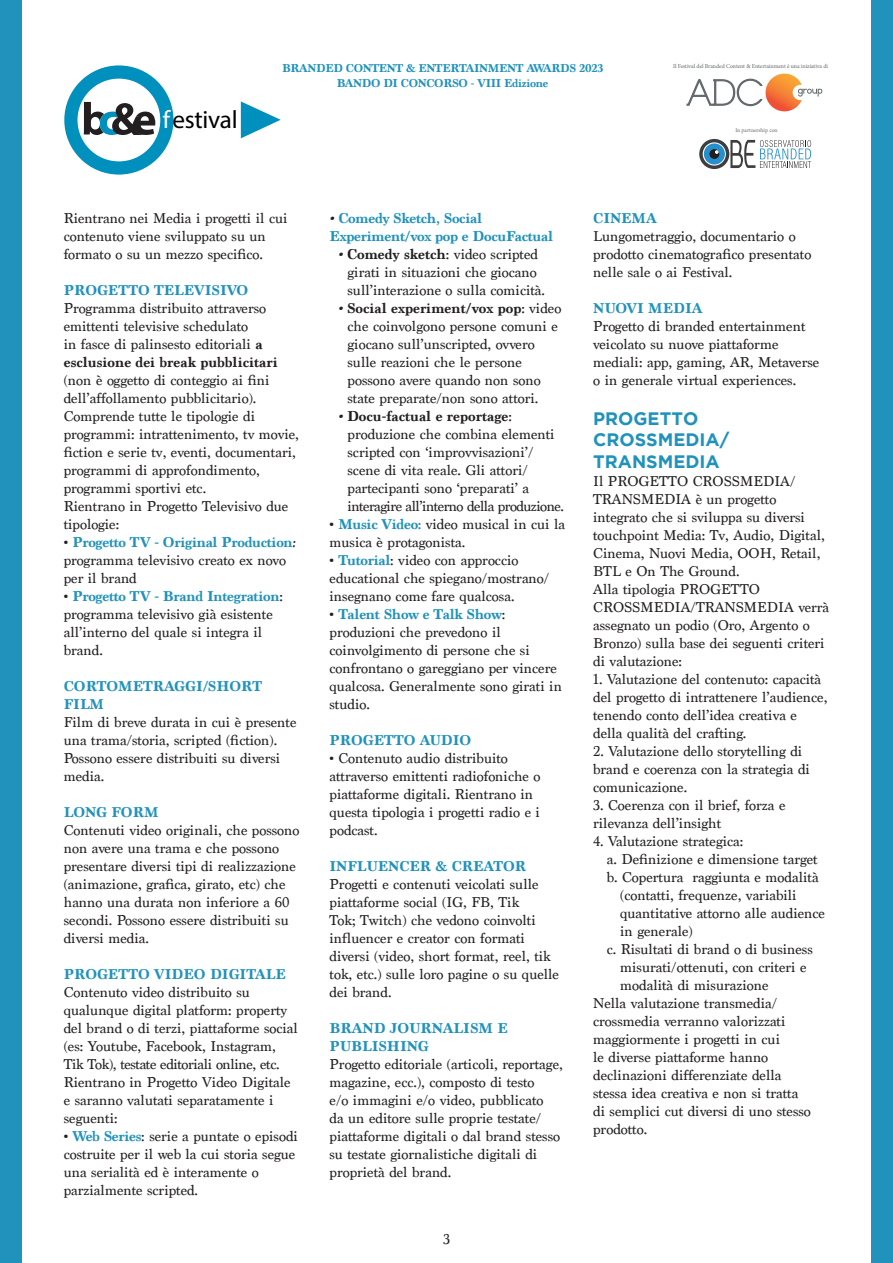
<style>
.page{position:relative;width:893px;height:1263px;background:#fff}
.page>*{position:absolute;margin:0;border:0;box-sizing:border-box;transform-origin:0 0}
.t1{font:25.2px "Myriad Pro";letter-spacing:-.01em;color:#000}
.t2{font:700 18px/21.6px "Gotham";color:#2192bc}
.t3{font:15px/18px "Marion";color:#231f20}
.t4{font:700 15px/18px "Marion";color:#2192bc}
.t5{font:700 15px "Marion";color:#231f20}
.t6{font:700 15px/18px "Marion";letter-spacing:-.02em;color:#2192bc}
.t7{font:15px "Marion";letter-spacing:-.035em;color:#231f20}
.t8{font:700 12px "Marion";letter-spacing:-.025em;color:#2192bc}
.t9{font:6px "Minion Pro";letter-spacing:-.01em;color:#63696d}
.t10{font:5.7px "Minion Pro";letter-spacing:-.005em;color:#63696d}
.s1{color:#fff}
.s2{font-weight:700}
.s3{font-weight:700;color:#2192bc}
.s4{font-style:italic;color:#231f20}
.s5{font-weight:700;font-style:italic}
.s6{font-style:italic}
.s7{font-weight:400}
</style>
<div class="page">
<div style="left:872px;top:0;width:21px;height:1263px;background:#2192bc"></div>
<div style="left:0;top:0;width:21px;height:1263px;background:#2192bc"></div>
<div style="left:64px;top:65px;width:109px;height:110px;border:13px solid #0090be;border-radius:50%"></div>
<svg style="left:241px;top:101px;width:40px;height:37px"></svg>
<svg style="left:84px;top:102px;width:71px;height:33px"></svg>
<svg style="left:686px;top:74px;width:136px;height:37px"></svg>
<div style="left:704px;top:143px;width:21px;height:21px;background:#2690cf;border-radius:50%"></div>
<div style="left:709px;top:149px;width:10px;height:10px;background:#231f20;border-radius:50%"></div>
<svg style="left:715px;top:150px;width:4px;height:4px"></svg>
<div style="left:699px;top:139px;width:30px;height:30px;border:3px solid #3e3e3f;border-radius:50%"></div>
<svg style="left:730px;top:140px;width:81px;height:28px"></svg>
<p class="t1" style="left:163px;top:104px;width:76px"><span class="s1">f</span>estival</p>
<p class="t8" style="left:282px;top:61px;width:323px">BRANDED CONTENT &amp; ENTERTAINMENT AWARDS 2023</p>
<p class="t8" style="left:337px;top:76px;width:213px">BANDO DI CONCORSO - VIII Edizione</p>
<p class="t9" style="left:673px;top:62px;width:157px">Il Festival del Branded Content &amp; Entertainment è una iniziativa di</p>
<p class="t10" style="left:735px;top:127px;width:44px">In partnership con</p>
<p class="t3" style="left:64px;top:209px;width:225px">Rientrano nei Media i progetti il cui contenuto viene sviluppato su un</p>
<p class="t3" style="left:64px;top:245px;width:201px">formato o su un mezzo specifico.</p>
<p class="t4" style="left:64px;top:281px;width:186px">PROGETTO TELEVISIVO</p>
<p class="t3" style="left:64px;top:299px;width:237px">Programma distribuito attraverso emittenti televisive schedulato<br>in fasce di palinsesto editoriali <span class="s2">a esclusione dei break pubblicitari </span>(non è oggetto di conteggio ai fini dell’affollamento pubblicitario).<br>Comprende tutte le tipologie di programmi: intrattenimento, tv movie, fiction e serie tv, eventi, documentari, programmi di approfondimento, programmi sportivi etc.</p>
<p class="t3" style="left:64px;top:497px;width:226px">Rientrano in Progetto Televisivo due tipologie:</p>
<p class="t3" style="left:64px;top:533px;width:235px">• <span class="s3">Progetto TV - Original Production</span><span class="s2">: </span>programma televisivo creato ex novo per il brand</p>
<p class="t3" style="left:64px;top:587px;width:221px">• <span class="s3">Progetto TV - Brand Integration</span>: programma televisivo già esistente all’interno del quale si integra il brand.</p>
<p class="t4" style="left:64px;top:677px;width:200px">CORTOMETRAGGI/SHORT<br>FILM</p>
<p class="t3" style="left:64px;top:713px;width:234px">Film di breve durata in cui è presente una trama/storia, scripted (fiction).</p>
<p class="t3" style="left:64px;top:749px;width:218px">Possono essere distribuiti su diversi media.</p>
<p class="t4" style="left:64px;top:803px;width:96px">LONG FORM</p>
<p class="t3" style="left:64px;top:821px;width:237px">Contenuti video originali, che possono non avere una trama e che possono presentare diversi tipi di realizzazione (animazione, grafica, girato, etc) che hanno una durata non inferiore a 60 secondi. Possono essere distribuiti su diversi media.</p>
<p class="t4" style="left:64px;top:965px;width:224px">PROGETTO VIDEO DIGITALE</p>
<p class="t3" style="left:64px;top:983px;width:236px">Contenuto video distribuito su qualunque digital platform: property del brand o di terzi, piattaforme social (es: Youtube, Facebook, Instagram, Tik Tok), testate editoriali online, etc.</p>
<p class="t3" style="left:64px;top:1073px;width:228px">Rientrano in Progetto Video Digitale e saranno valutati separatamente i seguenti:</p>
<p class="t3" style="left:64px;top:1127px;width:236px"><span class="s2">•</span> <span class="s3">Web Series</span>: serie a puntate o episodi costruite per il web la cui storia segue una serialità ed è interamente o parzialmente scripted.</p>
<p class="t6" style="left:330px;top:209px;width:225px"><span class="s4">•</span> Comedy Sketch, Social<br>Experiment/vox pop e DocuFactual</p>
<p class="t3" style="left:338px;top:245px;width:201px"><span class="s5">•</span> <span class="s2">Comedy sketch</span>: video scripted</p>
<p class="t3" style="left:348px;top:263px;width:191px">girati in situazioni che giocano</p>
<p class="t3" style="left:348px;top:281px;width:199px">sull’interazione o sulla comicità.</p>
<p class="t5" style="left:338px;top:299px;width:225px"><span class="s6">•</span> Social experiment/vox pop<span class="s7">: video</span></p>
<p class="t3" style="left:348px;top:317px;width:212px">che coinvolgono persone comuni e</p>
<p class="t3" style="left:348px;top:335px;width:189px">giocano sull’unscripted, ovvero</p>
<p class="t3" style="left:348px;top:353px;width:176px">sulle reazioni che le persone</p>
<p class="t3" style="left:348px;top:371px;width:195px">possono avere quando non sono</p>
<p class="t3" style="left:348px;top:389px;width:192px">state preparate/non sono attori.</p>
<p class="t5" style="left:338px;top:407px;width:175px"><span class="s6">•</span> Docu-factual e reportage<span class="s7">:</span></p>
<p class="t3" style="left:348px;top:425px;width:209px">produzione che combina elementi</p>
<p class="t3" style="left:348px;top:443px;width:188px">scripted con ‘improvvisazioni’/</p>
<p class="t3" style="left:348px;top:461px;width:182px">scene di vita reale. Gli attori/</p>
<p class="t3" style="left:348px;top:479px;width:183px">partecipanti sono ‘preparati’ a</p>
<p class="t7" style="left:348px;top:497px;width:218px">interagire all’interno della produzione.</p>
<p class="t3" style="left:330px;top:515px;width:237px"><span class="s2">•</span> <span class="s3">Music Video:</span> video musical in cui la musica è protagonista.</p>
<p class="t3" style="left:330px;top:551px;width:221px"><span class="s2">•</span> <span class="s3">Tutorial</span>: video con approccio educational che spiegano/mostrano/ insegnano come fare qualcosa.</p>
<p class="t3" style="left:330px;top:605px;width:234px"><span class="s2">•</span> <span class="s3">Talent Show e Talk Show</span>: produzioni che prevedono il coinvolgimento di persone che si confrontano o gareggiano per vincere qualcosa. Generalmente sono girati in studio.</p>
<p class="t4" style="left:330px;top:731px;width:143px">PROGETTO AUDIO</p>
<p class="t3" style="left:330px;top:749px;width:212px"><span class="s2">•</span> Contenuto audio distribuito attraverso emittenti radiofoniche o piattaforme digitali. Rientrano in questa tipologia i progetti radio e i podcast.</p>
<p class="t4" style="left:330px;top:857px;width:198px">INFLUENCER &amp; CREATOR</p>
<p class="t3" style="left:330px;top:875px;width:231px">Progetti e contenuti veicolati sulle piattaforme social (IG, FB, Tik<br>Tok; Twitch) che vedono coinvolti influencer e creator con formati diversi (video, short format, reel, tik tok, etc.) sulle loro pagine o su quelle dei brand.</p>
<p class="t4" style="left:330px;top:1019px;width:180px">BRAND JOURNALISM E</p>
<p class="t4" style="left:330px;top:1037px;width:101px">PUBLISHING</p>
<p class="t3" style="left:330px;top:1055px;width:235px">Progetto editoriale (articoli, reportage, magazine, ecc.), composto di testo<br>e/o immagini e/o video, pubblicato<br>da un editore sulle proprie testate/ piattaforme digitali o dal brand stesso su testate giornalistiche digitali di proprietà del brand.</p>
<p class="t3" style="left:443px;top:1230px;width:8px">3</p>
<p class="t4" style="left:593px;top:209px;width:65px">CINEMA</p>
<p class="t3" style="left:593px;top:227px;width:220px">Lungometraggio, documentario o prodotto cinematografico presentato nelle sale o ai Festival.</p>
<p class="t4" style="left:593px;top:299px;width:111px">NUOVI MEDIA</p>
<p class="t3" style="left:593px;top:317px;width:228px">Progetto di branded entertainment veicolato su nuove piattaforme mediali: app, gaming, AR, Metaverse o in generale virtual experiences.</p>
<p class="t2" style="left:593px;top:407px;width:138px">PROGETTO<br>CROSSMEDIA/<br>TRANSMEDIA</p>
<p class="t3" style="left:593px;top:472px;width:237px">Il PROGETTO CROSSMEDIA/<br>TRANSMEDIA è un progetto integrato che si sviluppa su diversi touchpoint Media: Tv, Audio, Digital,<br>Cinema, Nuovi Media, OOH, Retail,<br>BTL e On The Ground.<br>Alla tipologia PROGETTO<br>CROSSMEDIA/TRANSMEDIA verrà assegnato un podio (Oro, Argento o<br>Bronzo) sulla base dei seguenti criteri di valutazione:</p>
<p class="t3" style="left:593px;top:670px;width:236px">1. Valutazione del contenuto: capacità del progetto di intrattenere l’audience, tenendo conto dell’idea creativa e della qualità del crafting.</p>
<p class="t3" style="left:593px;top:742px;width:218px">2. Valutazione dello storytelling di brand e coerenza con la strategia di comunicazione.</p>
<p class="t3" style="left:593px;top:796px;width:194px">3. Coerenza con il brief, forza e rilevanza dell’insight</p>
<p class="t3" style="left:593px;top:832px;width:152px">4. Valutazione strategica:</p>
<p class="t3" style="left:607px;top:850px;width:213px">a. Definizione e dimensione target</p>
<p class="t3" style="left:607px;top:868px;width:213px">b. Copertura raggiunta e modalità</p>
<p class="t3" style="left:620px;top:886px;width:178px">(contatti, frequenze, variabili</p>
<p class="t3" style="left:620px;top:904px;width:206px">quantitative attorno alle audience</p>
<p class="t3" style="left:620px;top:922px;width:74px">in generale)</p>
<p class="t3" style="left:607px;top:940px;width:208px">c. Risultati di brand o di business</p>
<p class="t3" style="left:620px;top:958px;width:188px">misurati/ottenuti, con criteri e</p>
<p class="t3" style="left:620px;top:976px;width:150px">modalità di misurazione</p>
<p class="t3" style="left:593px;top:994px;width:219px">Nella valutazione transmedia/ crossmedia verranno valorizzati maggiormente i progetti in cui<br>le diverse piattaforme hanno declinazioni differenziate della stessa idea creativa e non si tratta di semplici cut diversi di uno stesso prodotto.</p>
</div>
